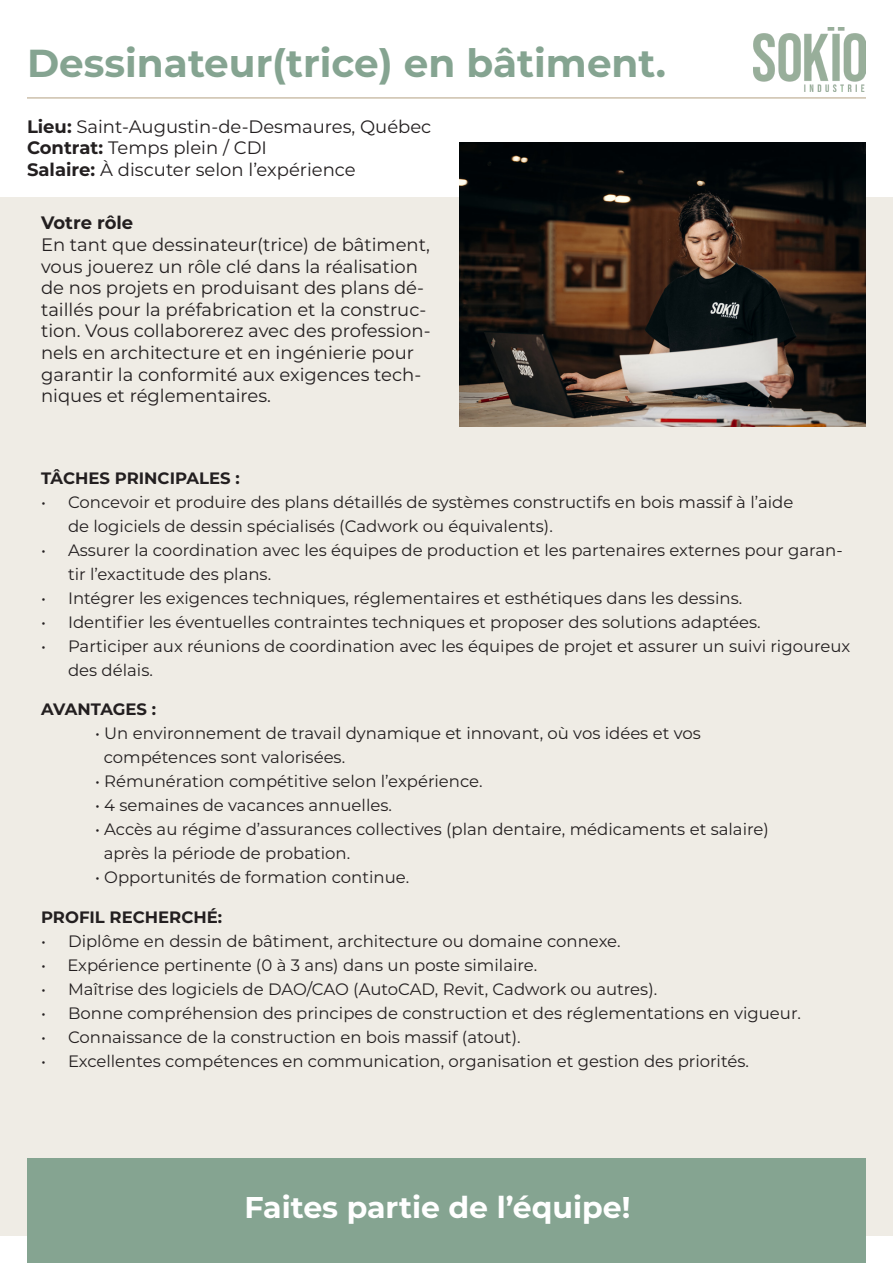
<style>
.page{position:relative;width:893px;height:1263px;background:#fff}
.page>*{position:absolute;margin:0;border:0;box-sizing:border-box;transform-origin:0 0}
.t1{font:700 39px "Montserrat";color:#85a491}
.t2{font:700 30px "Montserrat";color:#fff}
.t3{font:18px/21.6px "Montserrat";color:#231f20}
.t4{font:16.5px/24px "Montserrat";color:#231f20}
.t5{font:700 16.5px "Montserrat";color:#231f20}
.s1{font-weight:700}
</style>
<div class="page">
<div style="left:0;top:197px;width:893px;height:1039px;background:#efece5"></div>
<img style="left:753px;top:27px;width:113px;height:64px">
<hr style="left:27px;top:97px;width:839px;height:2px;background:#ccc0ab">
<img style="left:459px;top:143px;width:407px;height:283px">
<div style="left:27px;top:1158px;width:839px;height:105px;background:#85a491"></div>
<p class="t1" style="left:27px;top:35px;width:641px">Dessinateur(trice) en bâtiment.</p>
<p class="t3" style="left:27px;top:115px;width:406px"><span class="s1">Lieu:</span> Saint-Augustin-de-Desmaures, Québec<br><span class="s1">Contrat:</span> Temps plein / CDI<br><span class="s1">Salaire:</span> À discuter selon l’expérience</p>
<p class="t3" style="left:41px;top:212px;width:391px"><span class="s1">Votre rôle<br></span>En tant que dessinateur(trice) de bâtiment, vous jouerez un rôle clé dans la réalisation de nos projets en produisant des plans dé&shy;taillés pour la préfabrication et la construc&shy;tion. Vous collaborerez avec des profession&shy;nels en architecture et en ingénierie pour garantir la conformité aux exigences tech&shy;niques et réglementaires.</p>
<p class="t5" style="left:41px;top:466px;width:200px">TÂCHES PRINCIPALES :</p>
<p class="t4" style="left:68px;top:489px;width:727px;text-indent:-27px">• Concevoir et produire des plans détaillés de systèmes constructifs en bois massif à l’aide de logiciels de dessin spécialisés (Cadwork ou équivalents).</p>
<p class="t4" style="left:68px;top:537px;width:776px;text-indent:-27px">• Assurer la coordination avec les équipes de production et les partenaires externes pour garan&shy;tir l’exactitude des plans.</p>
<p class="t4" style="left:41px;top:585px;width:703px">• Intégrer les exigences techniques, réglementaires et esthétiques dans les dessins.</p>
<p class="t4" style="left:41px;top:609px;width:721px">• Identifier les éventuelles contraintes techniques et proposer des solutions adaptées.</p>
<p class="t4" style="left:68px;top:633px;width:784px;text-indent:-27px">• Participer aux réunions de coordination avec les équipes de projet et assurer un suivi rigoureux des délais.</p>
<p class="t5" style="left:41px;top:697px;width:117px">AVANTAGES :</p>
<p class="t4" style="left:95px;top:721px;width:607px">• Un environnement de travail dynamique et innovant, où vos idées et vos</p>
<p class="t4" style="left:104px;top:745px;width:243px">compétences sont valorisées.</p>
<p class="t4" style="left:95px;top:769px;width:389px">• Rémunération compétitive selon l’expérience.</p>
<p class="t4" style="left:95px;top:793px;width:298px">• 4 semaines de vacances annuelles.</p>
<p class="t4" style="left:104px;top:817px;width:667px;text-indent:-9px">• Accès au régime d’assurances collectives (plan dentaire, médicaments et salaire) après la période de probation.</p>
<p class="t4" style="left:95px;top:865px;width:316px">• Opportunités de formation continue.</p>
<p class="t5" style="left:41px;top:905px;width:183px">PROFIL RECHERCHÉ:</p>
<p class="t4" style="left:41px;top:928px;width:581px">• Diplôme en dessin de bâtiment, architecture ou domaine connexe.</p>
<p class="t4" style="left:41px;top:952px;width:498px">• Expérience pertinente (0 à 3 ans) dans un poste similaire.</p>
<p class="t4" style="left:41px;top:976px;width:618px">• Maîtrise des logiciels de DAO/CAO (AutoCAD, Revit, Cadwork ou autres).</p>
<p class="t4" style="left:41px;top:1000px;width:761px">• Bonne compréhension des principes de construction et des réglementations en vigueur.</p>
<p class="t4" style="left:41px;top:1024px;width:481px">• Connaissance de la construction en bois massif (atout).</p>
<p class="t4" style="left:41px;top:1048px;width:709px">• Excellentes compétences en communication, organisation et gestion des priorités.</p>
<p class="t2" style="left:245px;top:1185px;width:387px">Faites partie de l’équipe!</p>
</div>
